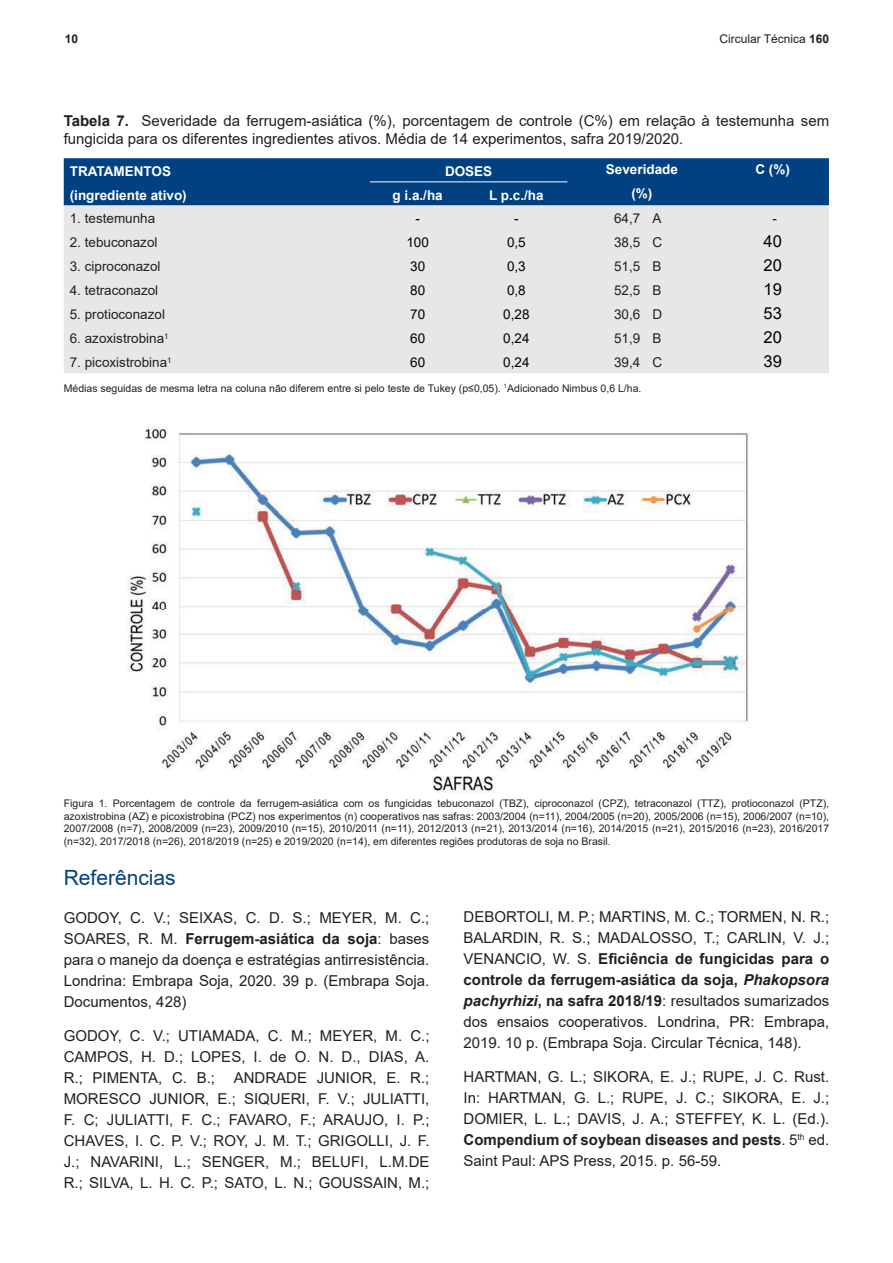
<style>
.page{position:relative;width:893px;height:1263px;background:#fff}
.page>*{position:absolute;margin:0;border:0;box-sizing:border-box;transform-origin:0 0}
.t1{font:21px "Arial";color:#014081}
.t2{font:16.5px "Arial";color:#000001}
.t3{font:15px/21px "Arial";color:#231f20;text-align:justify}
.t4{font:13.5px "Arial";color:#231f20}
.t5{font:700 13.5px "Arial";color:#fff}
.t6{font:13.5px "Arial";color:#000001}
.t7{font:12px "Arial";color:#231f20}
.t8{font:700 12px "Arial";color:#231f20}
.t9{font:10.5px/12.6px "Arial";color:#231f20;text-align:justify}
.s1{font-weight:700}
.s2{font-weight:700;font-style:italic}
</style>
<div class="page">
<div style="left:64px;top:158px;width:765px;height:47px;background:#014081"></div>
<div style="left:64px;top:205px;width:765px;height:168px;background:#e6e7e9"></div>
<hr style="left:370px;top:182px;width:95px;height:1px;background:#fff">
<hr style="left:465px;top:182px;width:102px;height:1px;background:#fff">
<img style="left:127px;top:427px;width:621px;height:367px">
<p class="t8" style="left:65px;top:30px;width:15px">10</p>
<p class="t7" style="left:719px;top:30px;width:111px">Circular Técnica <span class="s1">160</span></p>
<p class="t3" style="left:64px;top:111px;width:767px;line-height:18px"><span class="s1">Tabela 7.</span> Severidade da ferrugem-asiática (%), porcentagem de controle (C%) em relação à testemunha sem fungicida para os diferentes ingredientes ativos. Média de 14 experimentos, safra 2019/2020.</p>
<p class="t5" style="left:70px;top:162px;width:103px">TRATAMENTOS</p>
<p class="t5" style="left:445px;top:162px;width:49px">DOSES</p>
<p class="t5" style="left:606px;top:160px;width:74px">Severidade</p>
<p class="t5" style="left:755px;top:160px;width:36px">C (%)</p>
<p class="t5" style="left:70px;top:185px;width:119px">(ingrediente ativo)</p>
<p class="t5" style="left:393px;top:185px;width:52px">g i.a./ha</p>
<p class="t5" style="left:489px;top:185px;width:56px">L p.c./ha</p>
<p class="t5" style="left:631px;top:183px;width:22px">(%)</p>
<p class="t4" style="left:70px;top:209px;width:87px">1. testemunha</p>
<p class="t6" style="left:415px;top:209px;width:6px">-</p>
<p class="t6" style="left:514px;top:209px;width:6px">-</p>
<p class="t4" style="left:614px;top:209px;width:49px">64,7 A</p>
<p class="t4" style="left:772px;top:209px;width:6px">-</p>
<p class="t4" style="left:70px;top:233px;width:89px">2. tebuconazol</p>
<p class="t6" style="left:406px;top:233px;width:24px">100</p>
<p class="t6" style="left:507px;top:233px;width:20px">0,5</p>
<p class="t4" style="left:614px;top:233px;width:50px">38,5 C</p>
<p class="t2" style="left:763px;top:230px;width:20px">40</p>
<p class="t4" style="left:70px;top:257px;width:92px">3. ciproconazol</p>
<p class="t6" style="left:410px;top:257px;width:17px">30</p>
<p class="t6" style="left:507px;top:257px;width:20px">0,3</p>
<p class="t4" style="left:614px;top:257px;width:49px">51,5 B</p>
<p class="t2" style="left:763px;top:254px;width:20px">20</p>
<p class="t4" style="left:70px;top:281px;width:90px">4. tetraconazol</p>
<p class="t6" style="left:410px;top:281px;width:17px">80</p>
<p class="t6" style="left:507px;top:281px;width:20px">0,8</p>
<p class="t4" style="left:614px;top:281px;width:49px">52,5 B</p>
<p class="t2" style="left:763px;top:278px;width:20px">19</p>
<p class="t4" style="left:70px;top:305px;width:97px">5. protioconazol</p>
<p class="t6" style="left:410px;top:305px;width:17px">70</p>
<p class="t6" style="left:503px;top:305px;width:28px">0,28</p>
<p class="t4" style="left:614px;top:305px;width:50px">30,6 D</p>
<p class="t2" style="left:763px;top:302px;width:20px">53</p>
<p class="t4" style="left:70px;top:329px;width:100px">6. azoxistrobina<sup>1</sup></p>
<p class="t6" style="left:410px;top:329px;width:17px">60</p>
<p class="t6" style="left:503px;top:329px;width:28px">0,24</p>
<p class="t4" style="left:614px;top:329px;width:49px">51,9 B</p>
<p class="t2" style="left:763px;top:326px;width:20px">20</p>
<p class="t4" style="left:70px;top:353px;width:103px">7. picoxistrobina<sup>1</sup></p>
<p class="t6" style="left:410px;top:353px;width:17px">60</p>
<p class="t6" style="left:503px;top:353px;width:28px">0,24</p>
<p class="t4" style="left:614px;top:353px;width:50px">39,4 C</p>
<p class="t2" style="left:763px;top:350px;width:20px">39</p>
<p class="t9" style="left:64px;top:382px;width:579px">Médias seguidas de mesma letra na coluna não diferem entre si pelo teste de Tukey (p≤0,05). <sup>1</sup>Adicionado Nimbus 0,6 L/ha.</p>
<p class="t9" style="left:64px;top:797px;width:767px">Figura 1. Porcentagem de controle da ferrugem-asiática com os fungicidas tebuconazol (TBZ), ciproconazol (CPZ), tetraconazol (TTZ), protioconazol (PTZ), azoxistrobina (AZ) e picoxistrobina (PCZ) nos experimentos (n) cooperativos nas safras: 2003/2004 (n=11), 2004/2005 (n=20), 2005/2006 (n=15), 2006/2007 (n=10), 2007/2008 (n=7), 2008/2009 (n=23), 2009/2010 (n=15), 2010/2011 (n=11), 2012/2013 (n=21), 2013/2014 (n=16), 2014/2015 (n=21), 2015/2016 (n=23), 2016/2017 (n=32), 2017/2018 (n=26), 2018/2019 (n=25) e 2019/2020 (n=14), em diferentes regiões produtoras de soja no Brasil.</p>
<h1 class="t1" style="left:64px;top:863px;width:114px">Referências</h1>
<p class="t3" style="left:64px;top:907px;width:367px">GODOY, C. V.; SEIXAS, C. D. S.; MEYER, M. C.; SOARES, R. M. <span class="s1">Ferrugem-asiática da soja</span>: bases para o manejo da doença e estratégias antirresistência.<br>Londrina: Embrapa Soja, 2020. 39 p. (Embrapa Soja.<br>Documentos, 428)</p>
<p class="t3" style="left:64px;top:1025px;width:367px">GODOY, C. V.; UTIAMADA, C. M.; MEYER, M. C.; CAMPOS, H. D.; LOPES, I. de O. N. D., DIAS, A.<br>R.; PIMENTA, C. B.; ANDRADE JUNIOR, E. R.; MORESCO JUNIOR, E.; SIQUERI, F. V.; JULIATTI, F. C; JULIATTI, F. C.; FAVARO, F.; ARAUJO, I. P.; CHAVES, I. C. P. V.; ROY, J. M. T.; GRIGOLLI, J. F.<br>J.; NAVARINI, L.; SENGER, M.; BELUFI, L.M.DE R.; SILVA, L. H. C. P.; SATO, L. N.; GOUSSAIN, M.;</p>
<p class="t3" style="left:463px;top:906px;width:367px">DEBORTOLI, M. P.; MARTINS, M. C.; TORMEN, N. R.; BALARDIN, R. S.; MADALOSSO, T.; CARLIN, V. J.; VENANCIO, W. S. <span class="s1">Eficiência de fungicidas para o controle da ferrugem-asiática da soja,</span> <span class="s2">Phakopsora pachyrhizi</span><span class="s1">, na safra 2018/19</span>: resultados sumarizados dos ensaios cooperativos. Londrina, PR: Embrapa, 2019. 10 p. (Embrapa Soja. Circular Técnica, 148).</p>
<p class="t3" style="left:463px;top:1066px;width:367px">HARTMAN, G. L.; SIKORA, E. J.; RUPE, J. C. Rust.<br>In: HARTMAN, G. L.; RUPE, J. C.; SIKORA, E. J.; DOMIER, L. L.; DAVIS, J. A.; STEFFEY, K. L. (Ed.).<br><span class="s1">Compendium of soybean diseases and pests</span>. 5<sup>th</sup> ed.<br>Saint Paul: APS Press, 2015. p. 56-59.</p>
</div>
